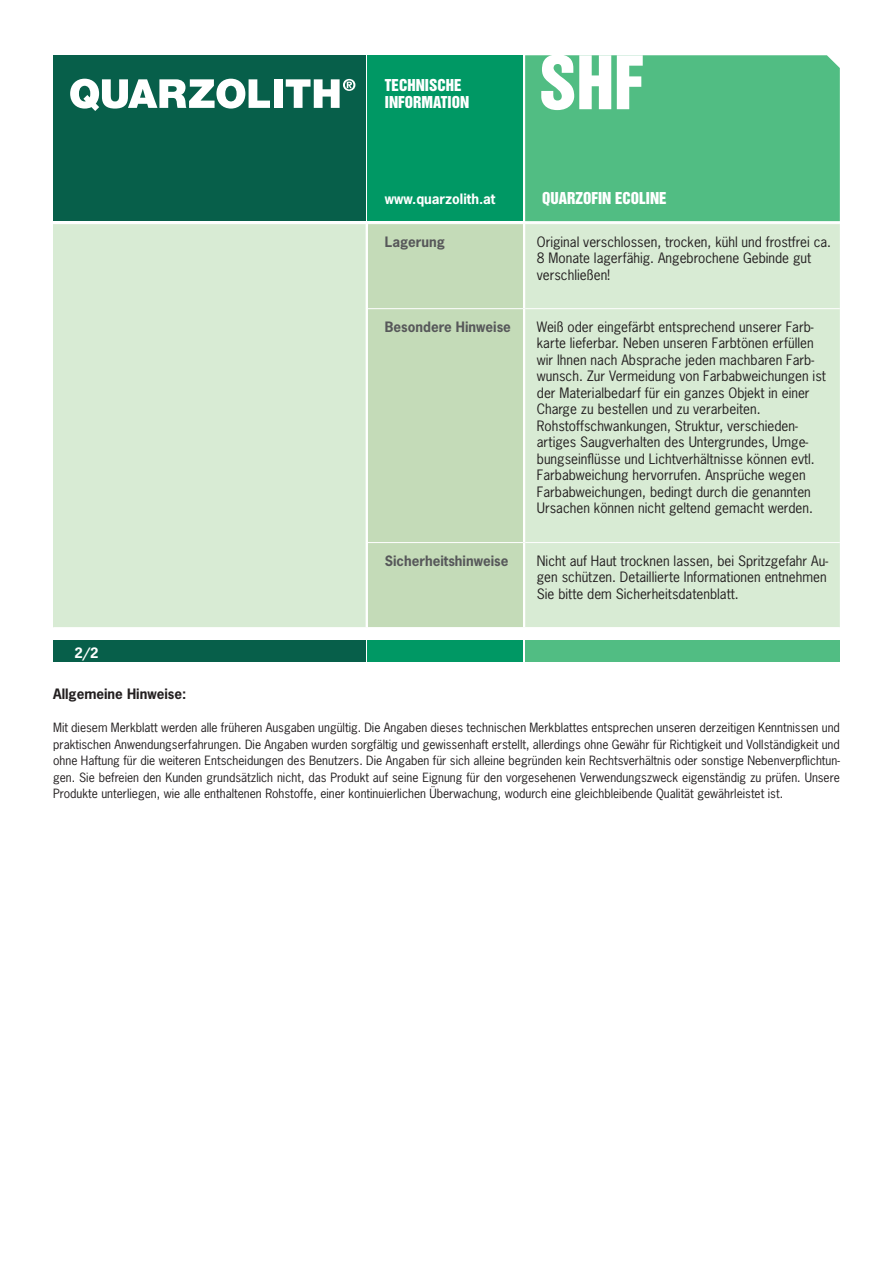
<style>
.page{position:relative;width:893px;height:1263px;background:#fff}
.page>*{position:absolute;margin:0;border:0;box-sizing:border-box;transform-origin:0 0}
.t1{font:67.5px "Helvetica Inserat LT Std";color:#fff}
.t2{font:15px/17.2px "Helvetica Inserat LT Std";color:#fff}
.t3{font:13.5px/16.5px "News Gothic Std";color:#231f20}
.t4{font:700 13.5px "News Gothic Std";color:#57585a}
.t5{font:700 13.5px "News Gothic Std";color:#fff}
.t6{font:700 13.5px "News Gothic Std";color:#231f20}
.t7{font:12px/16.5px "News Gothic Std";color:#231f20;text-align:justify}
</style>
<div class="page">
<div style="left:53px;top:641px;width:313px;height:21px;background:#075f4a"></div>
<div style="left:368px;top:641px;width:155px;height:21px;background:#009864"></div>
<div style="left:525px;top:641px;width:315px;height:21px;background:#51bd83"></div>
<div style="left:53px;top:55px;width:313px;height:166px;background:#075f4a"></div>
<div style="left:525px;top:55px;width:315px;height:166px;background:#51bd83"></div>
<div style="left:368px;top:55px;width:155px;height:166px;background:#009864"></div>
<div style="left:368px;top:224px;width:155px;height:403px;background:#c4dbb8"></div>
<div style="left:525px;top:224px;width:315px;height:403px;background:#d8ebd4"></div>
<hr style="left:368px;top:308px;width:155px;height:1px;background:#fff">
<hr style="left:525px;top:308px;width:315px;height:1px;background:#fff">
<hr style="left:368px;top:542px;width:155px;height:1px;background:#fff">
<hr style="left:525px;top:542px;width:315px;height:1px;background:#fff">
<div style="left:53px;top:224px;width:314px;height:404px;background:#d8ebd4"></div>
<hr style="left:53px;top:627px;width:315px;height:1px;background:#fff">
<hr style="left:366px;top:224px;width:2px;height:403px;background:#fff">
<svg style="left:70px;top:79px;width:200px;height:32px"></svg>
<div style="left:274px;top:79px;width:9px;height:29px;background:#fff"></div>
<svg style="left:286px;top:79px;width:69px;height:29px"></svg>
<p class="t2" style="left:385px;top:77px;width:86px">TECHNISCHE<br>INFORMATION</p>
<h1 class="t1" style="left:539px;top:42px;width:107px">SHF</h1>
<p class="t5" style="left:385px;top:190px;width:112px">www.quarzolith.at</p>
<p class="t2" style="left:542px;top:190px;width:126px">QUARZOFIN ECOLINE</p>
<p class="t4" style="left:385px;top:233px;width:62px">Lagerung</p>
<p class="t3" style="left:537px;top:233px;width:296px">Original verschlossen, trocken, kühl und frostfrei ca.<br>8 Monate lagerfähig. Angebrochene Gebinde gut verschließen!</p>
<p class="t5" style="left:74px;top:643px;width:26px">2/2</p>
<p class="t4" style="left:385px;top:318px;width:128px">Besondere Hinweise</p>
<p class="t3" style="left:537px;top:318px;width:291px">Weiß oder eingefärbt entsprechend unserer Farb&shy;karte lieferbar. Neben unseren Farbtönen erfüllen wir Ihnen nach Absprache jeden machbaren Farb&shy;wunsch. Zur Vermeidung von Farbabweichungen ist der Materialbedarf für ein ganzes Objekt in einer Charge zu bestellen und zu verarbeiten.<br>Rohstoffschwankungen, Struktur, verschieden&shy;artiges Saugverhalten des Untergrundes, Umge&shy;bungseinflüsse und Lichtverhältnisse können evtl.<br>Farbabweichung hervorrufen. Ansprüche wegen Farbabweichungen, bedingt durch die genannten Ursachen können nicht geltend gemacht werden.</p>
<p class="t4" style="left:385px;top:552px;width:125px">Sicherheitshinweise</p>
<p class="t3" style="left:537px;top:552px;width:293px;text-align:justify">Nicht auf Haut trocknen lassen, bei Spritzgefahr Au&shy;gen schützen. Detaillierte Informationen entnehmen Sie bitte dem Sicherheitsdatenblatt.</p>
<p class="t6" style="left:53px;top:685px;width:135px">Allgemeine Hinweise:</p>
<p class="t7" style="left:53px;top:719px;width:788px">Mit diesem Merkblatt werden alle früheren Ausgaben ungültig. Die Angaben dieses technischen Merkblattes entsprechen unseren derzeitigen Kenntnissen und praktischen Anwendungserfahrungen. Die Angaben wurden sorgfältig und gewissenhaft erstellt, allerdings ohne Gewähr für Richtigkeit und Vollständigkeit und ohne Haftung für die weiteren Entscheidungen des Benutzers. Die Angaben für sich alleine begründen kein Rechtsverhältnis oder sonstige Nebenverpflichtun&shy;gen. Sie befreien den Kunden grundsätzlich nicht, das Produkt auf seine Eignung für den vorgesehenen Verwendungszweck eigenständig zu prüfen. Unsere Produkte unterliegen, wie alle enthaltenen Rohstoffe, einer kontinuierlichen Überwachung, wodurch eine gleichbleibende Qualität gewährleistet ist.</p>
</div>
